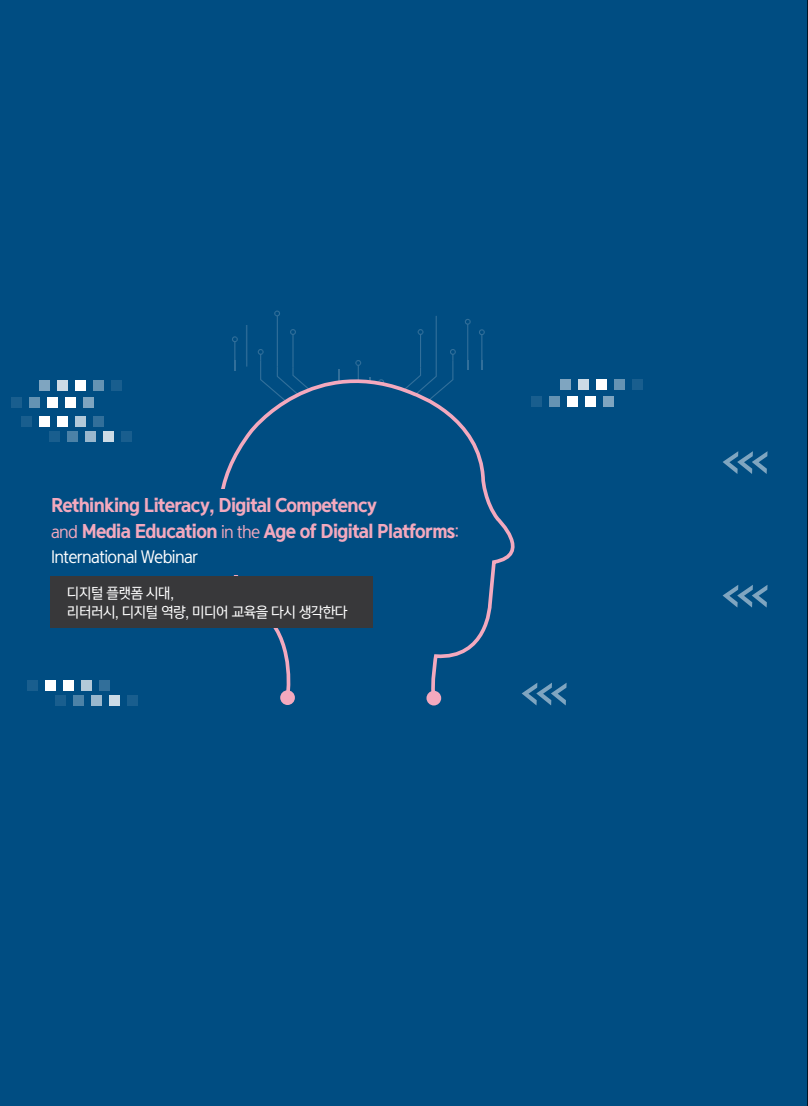
<style>
.page{position:relative;width:808px;height:1106px;background:#004d82}
.page>*{position:absolute;margin:0;border:0;box-sizing:border-box;transform-origin:0 0}
.t1{font:16.5px/25.8px "Yoon Gothic Pro 790";letter-spacing:-.04em;color:#f3a9be;scale:.93 1}
.t2{font:16.5px "Yoon Gothic Pro 750";letter-spacing:-.04em;color:#fff;scale:.93 1}
.t3{font:13.95px/19.5px "Yoon Gothic Pro 750";letter-spacing:-.03em;color:#fff;scale:.95 1}
.s1{font-family:"Yoon Gothic Pro 750"}
</style>
<div class="page">
<img style="left:409px;top:316px;width:28px;height:34px">
<div style="left:258px;top:311px;width:62px;height:39px;background:#004d82"></div>
<img style="left:275px;top:310px;width:4px;height:40px">
<img style="left:246px;top:325px;width:1px;height:25px">
<img style="left:233px;top:336px;width:4px;height:14px">
<img style="left:480px;top:329px;width:4px;height:21px">
<svg style="left:465px;top:319px;width:6px;height:5px"></svg>
<img style="left:466px;top:319px;width:3px;height:31px">
<div style="left:173px;top:350px;width:361px;height:352px;background:#004d82"></div>
<div style="left:280px;top:690px;width:15px;height:15px;background:#f3a9be;border-radius:50%"></div>
<div style="left:426px;top:690px;width:15px;height:15px;background:#f3a9be;border-radius:50%"></div>
<div style="left:50px;top:576px;width:322px;height:52px;background:#38383a"></div>
<div style="left:112px;top:380px;width:10px;height:11px;background:#195e8e"></div>
<div style="left:94px;top:380px;width:10px;height:11px;background:#6593b3"></div>
<div style="left:76px;top:380px;width:10px;height:11px;background:#fff"></div>
<div style="left:58px;top:380px;width:10px;height:11px;background:#ccdbe6"></div>
<div style="left:40px;top:380px;width:10px;height:11px;background:#7fa5c0"></div>
<div style="left:83px;top:397px;width:10px;height:11px;background:#7fa5c0"></div>
<div style="left:65px;top:397px;width:10px;height:11px;background:#fff"></div>
<div style="left:47px;top:397px;width:10px;height:11px;background:#fff"></div>
<div style="left:29px;top:397px;width:10px;height:11px;background:#6593b3"></div>
<div style="left:11px;top:397px;width:10px;height:11px;background:#195e8e"></div>
<div style="left:94px;top:416px;width:10px;height:10px;background:#326f9a"></div>
<div style="left:76px;top:416px;width:10px;height:10px;background:#b2c9d9"></div>
<div style="left:58px;top:416px;width:10px;height:10px;background:#fff"></div>
<div style="left:40px;top:416px;width:10px;height:10px;background:#fff"></div>
<div style="left:22px;top:416px;width:10px;height:10px;background:#195e8e"></div>
<div style="left:122px;top:431px;width:10px;height:11px;background:#195e8e"></div>
<div style="left:103px;top:431px;width:11px;height:11px;background:#ccdbe6"></div>
<div style="left:85px;top:431px;width:11px;height:11px;background:#99b7cd"></div>
<div style="left:67px;top:431px;width:11px;height:11px;background:#4c82a7"></div>
<div style="left:49px;top:431px;width:11px;height:11px;background:#195e8e"></div>
<div style="left:632px;top:379px;width:10px;height:10px;background:#195e8e"></div>
<div style="left:614px;top:379px;width:10px;height:10px;background:#6593b3"></div>
<div style="left:596px;top:379px;width:10px;height:10px;background:#fff"></div>
<div style="left:578px;top:379px;width:10px;height:10px;background:#ccdbe6"></div>
<div style="left:560px;top:379px;width:10px;height:10px;background:#7fa5c0"></div>
<div style="left:604px;top:396px;width:10px;height:11px;background:#7fa5c0"></div>
<div style="left:586px;top:396px;width:10px;height:11px;background:#fff"></div>
<div style="left:568px;top:396px;width:10px;height:11px;background:#fff"></div>
<div style="left:550px;top:396px;width:10px;height:11px;background:#6593b3"></div>
<div style="left:531px;top:396px;width:11px;height:11px;background:#195e8e"></div>
<div style="left:100px;top:680px;width:10px;height:10px;background:#326f9a"></div>
<div style="left:82px;top:680px;width:10px;height:10px;background:#b2c9d9"></div>
<div style="left:64px;top:680px;width:10px;height:10px;background:#fff"></div>
<div style="left:46px;top:680px;width:10px;height:10px;background:#fff"></div>
<div style="left:28px;top:680px;width:10px;height:10px;background:#195e8e"></div>
<div style="left:128px;top:695px;width:10px;height:10px;background:#195e8e"></div>
<div style="left:110px;top:695px;width:10px;height:10px;background:#ccdbe6"></div>
<div style="left:92px;top:695px;width:10px;height:10px;background:#99b7cd"></div>
<div style="left:74px;top:695px;width:10px;height:10px;background:#4c82a7"></div>
<div style="left:55px;top:695px;width:11px;height:10px;background:#195e8e"></div>
<svg style="left:722px;top:451px;width:45px;height:23px"></svg>
<svg style="left:722px;top:584px;width:45px;height:23px"></svg>
<svg style="left:522px;top:682px;width:45px;height:23px"></svg>
<div style="left:51px;top:489px;width:421px;height:85px;background:#004d82"></div>
<p class="t1" style="left:51px;top:492px;width:441px">Rethinking Literacy, Digital Competency<br><span class="s1">and</span> Media Education <span class="s1">in the</span> Age of Digital Platforms<span class="s1">:</span></p>
<p class="t2" style="left:51px;top:546px;width:160px">International Webinar</p>
<p class="t3" style="left:67px;top:582px;width:297px">디지털 플랫폼 시대,<br>리터러시, 디지털 역량, 미디어 교육을 다시 생각한다</p>
</div>
